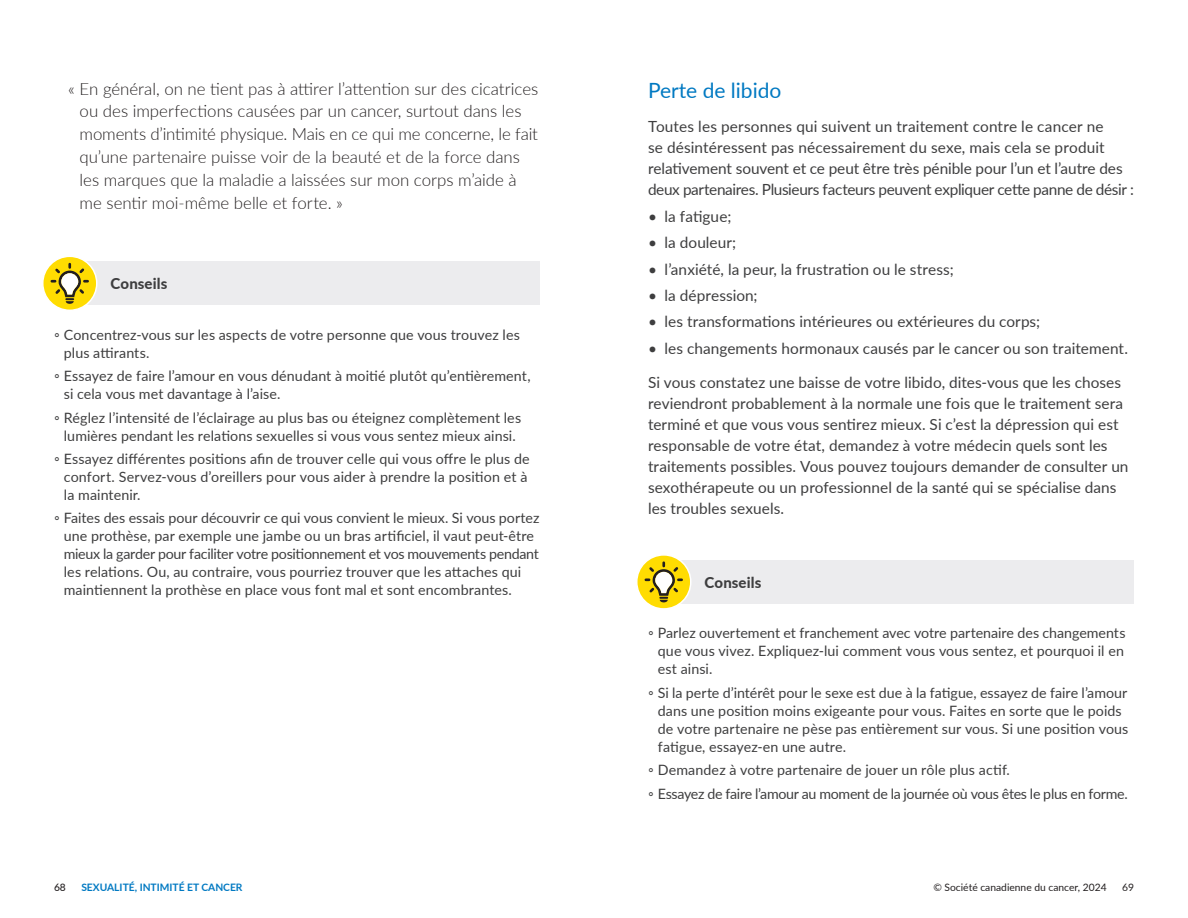
<style>
.page{position:relative;width:1188px;height:918px;background:#fff}
.page>*{position:absolute;margin:0;border:0;box-sizing:border-box;transform-origin:0 0}
.Section_Subhead-L2{font:21px "Lato";color:#0079c2}
.t1{font:300 16.8px/23px "Lato";letter-spacing:-.005em;color:#231f20}
.Body_Copy{font:15.3px/21px "Lato";letter-spacing:.005em;color:#3e3e3f}
.Tips_Header{font:800 15px "Lato";letter-spacing:.005em;color:#3e3e3f}
.t2{font:14.25px/18px "Lato";letter-spacing:.005em;color:#3e3e3f}
.t3{font:14.25px "Lato";letter-spacing:-.02em;color:#3e3e3f}
.t4{font:10.2px "Lato";color:#231f20}
.t5{font:700 10.2px "Lato";color:#0079c2}
.t6{font:500 10.2px "Lato";color:#231f20}
</style>
<div class="page">
<div style="left:81px;top:262px;width:459px;height:43px;background:#ececee"></div>
<svg style="left:43px;top:256px;width:54px;height:54px"></svg>
<div style="left:42px;top:256px;width:56px;height:55px;border:2px solid #fff;border-radius:50%"></div>
<svg style="left:49px;top:261px;width:41px;height:43px"></svg>
<div style="left:675px;top:561px;width:459px;height:43px;background:#ececee"></div>
<svg style="left:637px;top:555px;width:54px;height:54px"></svg>
<div style="left:636px;top:554px;width:56px;height:56px;border:2px solid #fff;border-radius:50%"></div>
<svg style="left:643px;top:560px;width:41px;height:42px"></svg>
<p class="t1" style="left:80px;top:76px;width:460px;text-indent:-11px">« En général, on ne tient pas à attirer l’attention sur des cicatrices ou des imperfections causées par un cancer, surtout dans les moments d’intimité physique. Mais en ce qui me concerne, le fait qu’une partenaire puisse voir de la beauté et de la force dans les marques que la maladie a laissées sur mon corps m’aide à me sentir moi-même belle et forte. »</p>
<p class="Tips_Header" style="left:111px;top:273px;width:58px">Conseils</p>
<p class="t2" style="left:64px;top:325px;width:458px;text-indent:-10px">◦ Concentrez-vous sur les aspects de votre personne que vous trouvez les plus attirants.</p>
<p class="t2" style="left:64px;top:366px;width:468px;text-indent:-10px">◦ Essayez de faire l’amour en vous dénudant à moitié plutôt qu’entièrement, si cela vous met davantage à l’aise.</p>
<p class="t2" style="left:54px;top:408px;width:469px;text-align:center">◦ Réglez l’intensité de l’éclairage au plus bas ou éteignez complètement les lumières pendant les relations sexuelles si vous vous sentez mieux ainsi.</p>
<p class="t2" style="left:64px;top:449px;width:467px;text-indent:-10px">◦ Essayez différentes positions afin de trouver celle qui vous offre le plus de confort. Servez-vous d’oreillers pour vous aider à prendre la position et à la maintenir.</p>
<p class="t2" style="left:64px;top:509px;width:477px;text-indent:-10px">◦ Faites des essais pour découvrir ce qui vous convient le mieux. Si vous portez une prothèse, par exemple une jambe ou un bras artificiel, il vaut peut-être mieux la garder pour faciliter votre positionnement et vos mouvements pendant les relations. Ou, au contraire, vous pourriez trouver que les attaches qui maintiennent la prothèse en place vous font mal et sont encombrantes.</p>
<h2 class="Section_Subhead-L2" style="left:648px;top:75px;width:135px">Perte de libido</h2>
<p class="Body_Copy" style="left:648px;top:116px;width:487px">Toutes les personnes qui suivent un traitement contre le cancer ne<br>se désintéressent pas nécessairement du sexe, mais cela se produit relativement souvent et ce peut être très pénible pour l’un et l’autre des deux partenaires. Plusieurs facteurs peuvent expliquer cette panne de désir :</p>
<p class="Body_Copy" style="left:648px;top:205px;width:85px">• la fatigue;</p>
<p class="Body_Copy" style="left:648px;top:232px;width:90px">• la douleur;</p>
<p class="Body_Copy" style="left:648px;top:258px;width:307px">• l’anxiété, la peur, la frustration ou le stress;</p>
<p class="Body_Copy" style="left:648px;top:284px;width:111px">• la dépression;</p>
<p class="Body_Copy" style="left:648px;top:311px;width:394px">• les transformations intérieures ou extérieures du corps;</p>
<p class="Body_Copy" style="left:648px;top:337px;width:481px">• les changements hormonaux causés par le cancer ou son traitement.</p>
<p class="Body_Copy" style="left:648px;top:372px;width:482px">Si vous constatez une baisse de votre libido, dites-vous que les choses reviendront probablement à la normale une fois que le traitement sera terminé et que vous vous sentirez mieux. Si c’est la dépression qui est responsable de votre état, demandez à votre médecin quels sont les traitements possibles. Vous pouvez toujours demander de consulter un sexothérapeute ou un professionnel de la santé qui se spécialise dans les troubles sexuels.</p>
<p class="Tips_Header" style="left:705px;top:571px;width:58px">Conseils</p>
<p class="t2" style="left:658px;top:624px;width:469px;text-align:justify;text-indent:-10px">◦ Parlez ouvertement et franchement avec votre partenaire des changements que vous vivez. Expliquez-lui comment vous vous sentez, et pourquoi il en est ainsi.</p>
<p class="t2" style="left:658px;top:683px;width:472px;text-indent:-10px">◦ Si la perte d’intérêt pour le sexe est due à la fatigue, essayez de faire l’amour dans une position moins exigeante pour vous. Faites en sorte que le poids de votre partenaire ne pèse pas entièrement sur vous. Si une position vous fatigue, essayez-en une autre.</p>
<p class="t2" style="left:648px;top:760px;width:364px">◦ Demandez à votre partenaire de jouer un rôle plus actif.</p>
<p class="t3" style="left:648px;top:783px;width:481px">◦ Essayez de faire l’amour au moment de la journée où vous êtes le plus en forme.</p>
<p class="t6" style="left:54px;top:880px;width:13px">68</p>
<p class="t5" style="left:81px;top:880px;width:163px">SEXUALITÉ, INTIMITÉ ET CANCER</p>
<p class="t4" style="left:933px;top:880px;width:175px">© Société canadienne du cancer, 2024</p>
<p class="t4" style="left:1122px;top:880px;width:13px">69</p>
</div>
